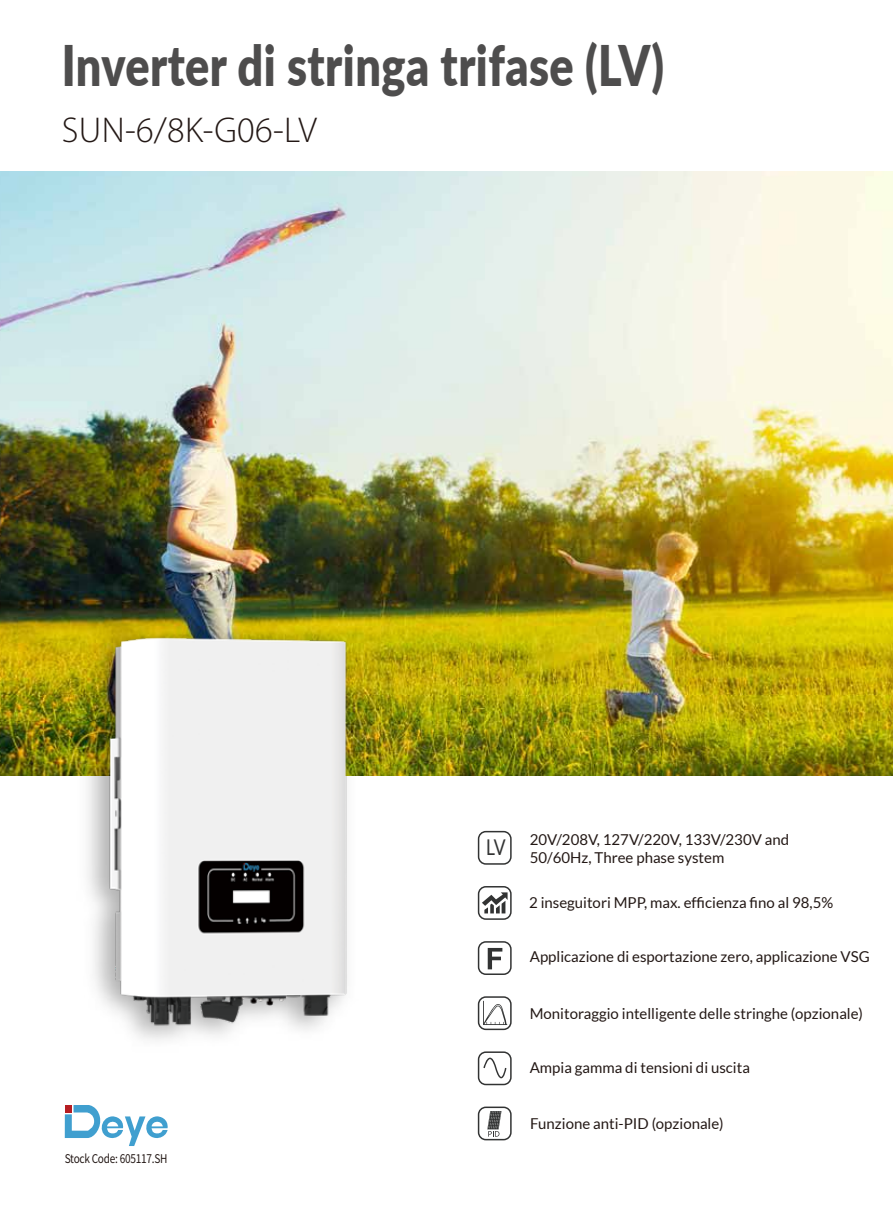
<style>
.page{position:relative;width:893px;height:1212px;background:#fff}
.page>*{position:absolute;margin:0;border:0;box-sizing:border-box;transform-origin:0 0}
.t1{font:900 55.95px "Lato";letter-spacing:.01em;color:#4e4d4d;scale:.81 1}
.t2{font:300 36px "Myriad Pro";letter-spacing:.01em;color:#231815}
.t3{font:21.75px "Lato";color:#323333;scale:.81 1}
.t4{font:15px/18px "Lato";color:#231815}
.t5{font:12px "Source Han Sans SC";letter-spacing:-.025em;color:#231815;scale:.84 1}
</style>
<div class="page">
<img style="left:0;top:172px;width:893px;height:603px">
<svg style="left:65px;top:1105px;width:103px;height:41px"></svg>
<div style="left:65px;top:1105px;width:7px;height:7px;background:#b61d22"></div>
<div style="left:478px;top:886px;width:34px;height:34px;border:2px solid #323333;border-radius:7px"></div>
<svg style="left:482px;top:892px;width:26px;height:21px"></svg>
<div style="left:478px;top:941px;width:34px;height:34px;border:2px solid #323333;border-radius:7px"></div>
<svg style="left:488px;top:948px;width:14px;height:21px"></svg>
<div style="left:478px;top:996px;width:34px;height:34px;border:2px solid #323333;border-radius:7px"></div>
<svg style="left:483px;top:1001px;width:24px;height:24px"></svg>
<div style="left:478px;top:1051px;width:34px;height:34px;border:2px solid #323333;border-radius:7px"></div>
<svg style="left:483px;top:1057px;width:23px;height:21px"></svg>
<div style="left:478px;top:1106px;width:34px;height:34px;border:2px solid #323333;border-radius:7px"></div>
<svg style="left:487px;top:1111px;width:14px;height:25px"></svg>
<div style="left:478px;top:831px;width:34px;height:34px;border:2px solid #323333;border-radius:7px"></div>
<img style="left:72px;top:614px;width:294px;height:162px">
<img style="left:73px;top:621px;width:319px;height:419px">
<h1 class="t1" style="left:62px;top:24px;width:745px">Inverter di stringa trifase (LV)</h1>
<h2 class="t2" style="left:62px;top:110px;width:257px">SUN-6/8K-G06-LV</h2>
<h3 class="t3" style="left:486px;top:835px;width:26px">LV</h3>
<p class="t4" style="left:530px;top:831px;width:261px">20V/208V, 127V/220V, 133V/230V and<br>50/60Hz, Three phase system</p>
<p class="t4" style="left:529px;top:893px;width:306px">2 inseguitori MPP, max. efficienza fino al 98,5%</p>
<p class="t4" style="left:530px;top:948px;width:341px">Applicazione di esportazione zero, applicazione VSG</p>
<p class="t4" style="left:530px;top:1004px;width:335px">Monitoraggio intelligente delle stringhe (opzionale)</p>
<p class="t4" style="left:530px;top:1058px;width:222px">Ampia gamma di tensioni di uscita</p>
<p class="t5" style="left:65px;top:1151px;width:124px">Stock Code: 605117.SH</p>
<p class="t4" style="left:530px;top:1115px;width:195px">Funzione anti-PID (opzionale)</p>
</div>
